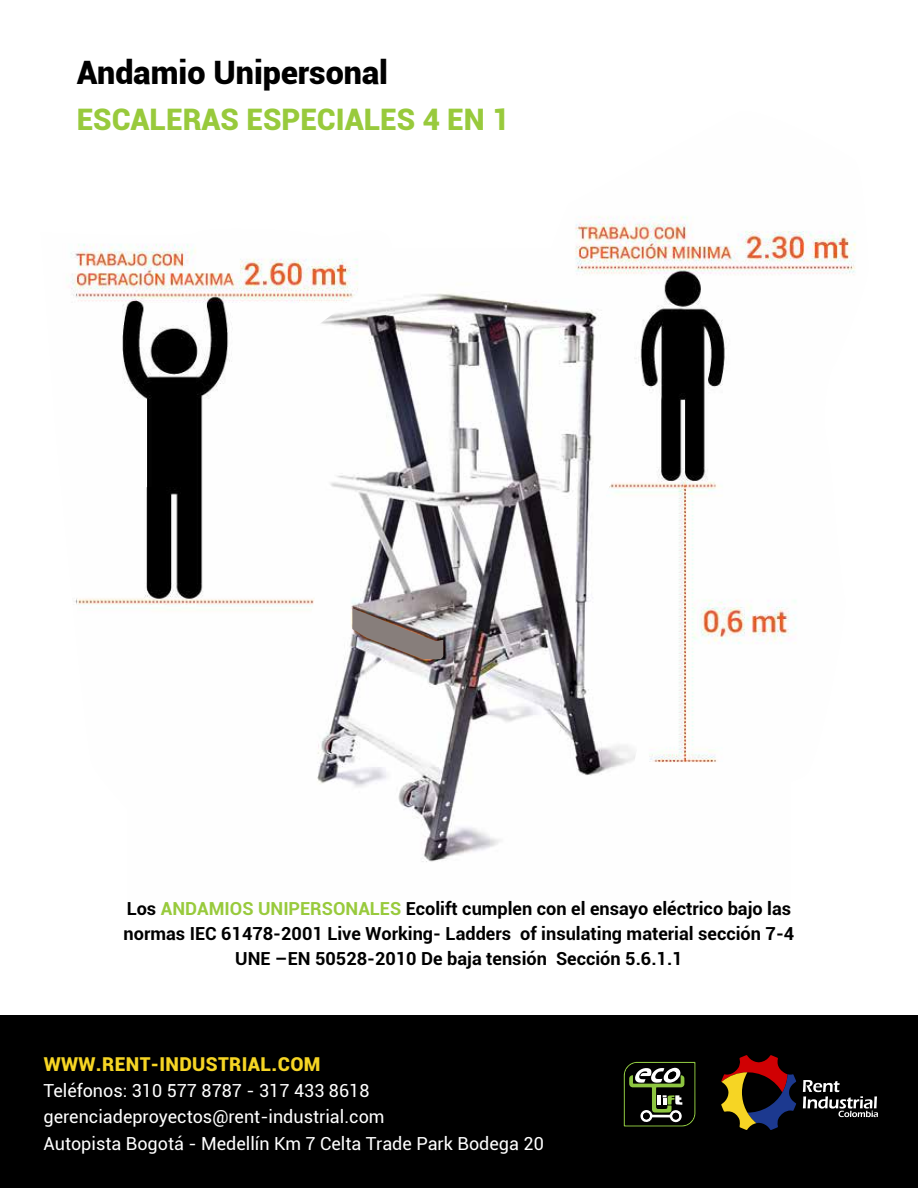
<style>
.page{position:relative;width:918px;height:1188px;background:#fff}
.page>*{position:absolute;margin:0;border:0;box-sizing:border-box;transform-origin:0 0}
.t1{font:900 32.25px "Roboto";color:#000}
.t2{font:900 29.7px "Roboto";color:#98ca3c}
.t3{font:900 19.2px "Roboto";letter-spacing:.02em;color:#f6d524}
.t4{font:700 18px/24.9px "Roboto";color:#000;text-align:center}
.t5{font:18px/27px "Roboto";color:#fff}
.s1{color:#98ca3c}
</style>
<div class="page">
<div style="left:0;top:1016px;width:918px;height:172px;background:#000"></div>
<svg style="left:803px;top:1080px;width:75px;height:37px"></svg>
<svg style="left:721px;top:1055px;width:75px;height:75px"></svg>
<svg style="left:623px;top:1061px;width:73px;height:66px"></svg>
<img style="left:418px;top:293px;width:125px;height:569px">
<svg style="left:418px;top:608px;width:25px;height:51px"></svg>
<img style="left:69px;top:244px;width:349px;height:574px">
<img style="left:543px;top:216px;width:313px;height:559px">
<h1 class="t1" style="left:77px;top:50px;width:313px">Andamio Unipersonal</h1>
<h2 class="t2" style="left:77px;top:98px;width:434px">ESCALERAS ESPECIALES 4 EN 1</h2>
<p class="t4" style="left:124px;top:895px;width:672px">Los <span class="s1">ANDAMIOS UNIPERSONALES</span> Ecolift cumplen con el ensayo eléctrico bajo las normas IEC 61478-2001 Live Working- Ladders of insulating material sección 7-4<br>UNE –EN 50528-2010 De baja tensión Sección 5.6.1.1</p>
<p class="t3" style="left:44px;top:1050px;width:278px">WWW.RENT-INDUSTRIAL.COM</p>
<p class="t5" style="left:44px;top:1076px;width:502px">Teléfonos: 310 577 8787 - 317 433 8618 gerenciadeproyectos@rent-industrial.com<br>Autopista Bogotá - Medellín Km 7 Celta Trade Park Bodega 20</p>
</div>
